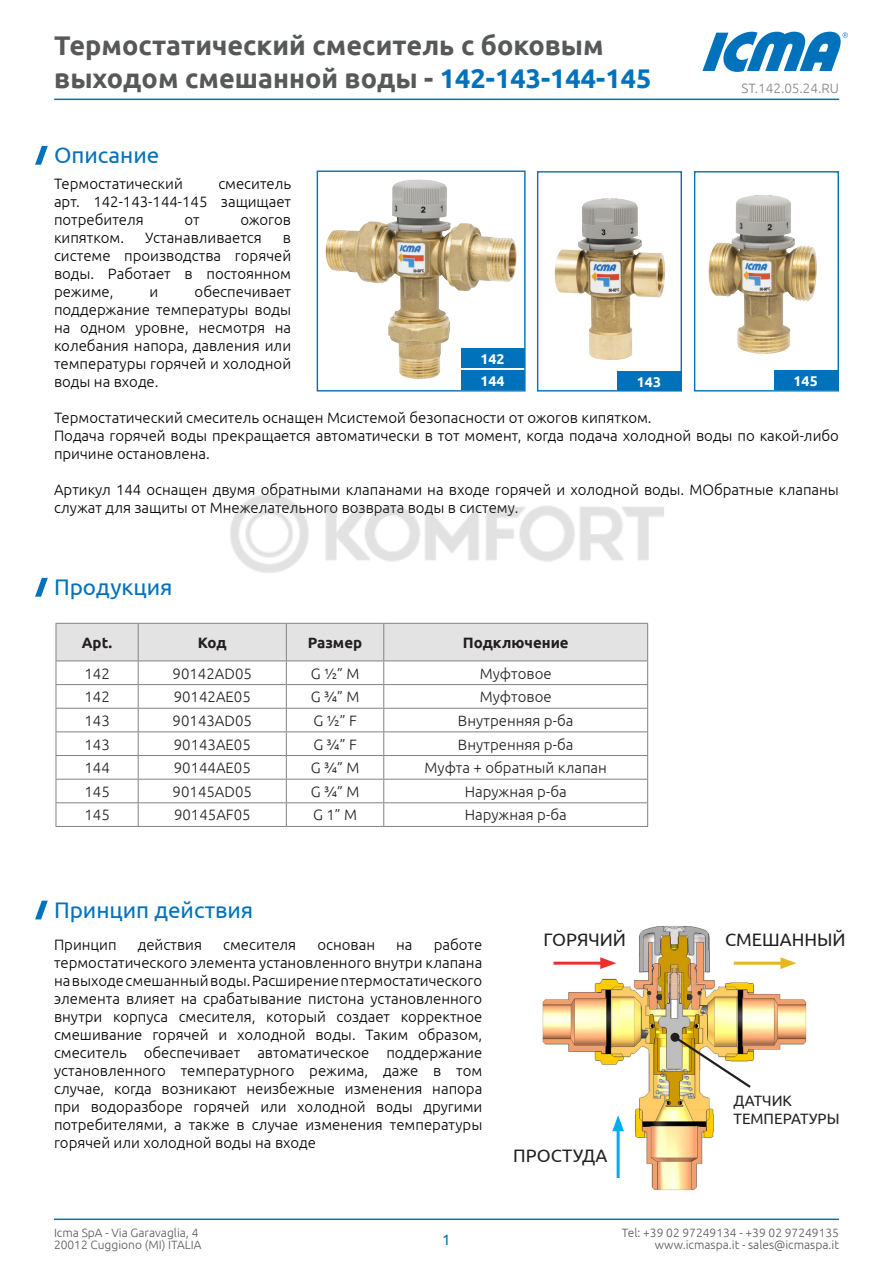
<style>
.page{position:relative;width:893px;height:1263px;background:#fff}
.page>*{position:absolute;margin:0;border:0;box-sizing:border-box;transform-origin:0 0}
.t1{font:700 27px/33px "Ubuntu";color:#57585a}
.t2{font:22.5px "Ubuntu";color:#0072bc}
.t3{font:18px "Ubuntu";color:#231f20}
.t4{font:300 15px/18px "Ubuntu";color:#000;text-align:justify}
.t5{font:300 15px "Ubuntu";color:#231f20}
.t6{font:700 15px "Ubuntu";color:#231f20}
.t7{font:15px/18px "Ubuntu";color:#231f20}
.t8{font:15px "Ubuntu";color:#0072bc}
.t9{font:700 14.1px/22.2px "Ubuntu";color:#fff}
.t10{font:300 13.5px "Ubuntu";color:#808285}
.t11{font:300 12px/12px "Ubuntu";color:#57585a}
.s1{color:#0072bc}
</style>
<div class="page">
<svg style="left:702px;top:32px;width:146px;height:40px"></svg>
<hr style="left:54px;top:99px;width:785px;height:1px;background:#0072bc">
<hr style="left:54px;top:1218px;width:785px;height:2px;background:#0072bc">
<svg style="left:35px;top:146px;width:13px;height:19px"></svg>
<svg style="left:35px;top:578px;width:13px;height:19px"></svg>
<svg style="left:35px;top:901px;width:13px;height:18px"></svg>
<hr style="left:384px;top:826px;width:264px;height:1px;background:#808285">
<svg style="left:56px;top:623px;width:592px;height:203px"></svg>
<hr style="left:56px;top:826px;width:82px;height:1px;background:#808285">
<hr style="left:138px;top:826px;width:148px;height:1px;background:#808285">
<hr style="left:286px;top:826px;width:98px;height:1px;background:#808285">
<img style="left:325px;top:180px;width:175px;height:199px">
<div style="left:317px;top:171px;width:209px;height:220px;border:1px solid #0072bc"></div>
<img style="left:554px;top:198px;width:111px;height:162px">
<div style="left:537px;top:171px;width:145px;height:220px;border:1px solid #0072bc"></div>
<img style="left:708px;top:195px;width:109px;height:159px">
<div style="left:694px;top:171px;width:145px;height:220px;border:1px solid #0072bc"></div>
<div style="left:461px;top:349px;width:63px;height:19px;background:#0072bc"></div>
<div style="left:461px;top:371px;width:63px;height:19px;background:#0072bc"></div>
<div style="left:617px;top:371px;width:64px;height:20px;background:#0072bc"></div>
<div style="left:774px;top:371px;width:63px;height:19px;background:#0072bc"></div>
<img style="left:542px;top:925px;width:265px;height:265px">
<hr style="left:554px;top:962px;width:52px;height:3px;background:#ee2d2d">
<svg style="left:600px;top:957px;width:16px;height:12px"></svg>
<svg style="left:672px;top:1034px;width:81px;height:56px"></svg>
<div style="left:670px;top:1033px;width:9px;height:9px;background:#231f20;border-radius:50%"></div>
<hr style="left:617px;top:1125px;width:3px;height:53px;background:#00aeef">
<svg style="left:612px;top:1115px;width:12px;height:16px"></svg>
<hr style="left:734px;top:962px;width:52px;height:3px;background:#e7b720">
<svg style="left:780px;top:957px;width:16px;height:12px"></svg>
<img style="left:230px;top:494px;width:434px;height:79px">
<h1 class="t1" style="left:54px;top:29px;width:599px">Термостатический смеситель с боковым выходом смешанной воды - <span class="s1">142-143-144-145</span></h1>
<h2 class="t2" style="left:54px;top:141px;width:107px">Описание</h2>
<p class="t4" style="left:54px;top:174px;width:130px">Термостатический</p>
<p class="t4" style="left:54px;top:174px;width:239px;text-indent:164px">смеситель арт. 142-143-144-145 защищает потребителя</p>
<p class="t4" style="left:184px;top:210px;width:17px">от</p>
<p class="t4" style="left:240px;top:210px;width:52px">ожогов</p>
<p class="t10" style="left:741px;top:80px;width:99px">ST.142.05.24.RU</p>
<p class="t4" style="left:54px;top:228px;width:72px">кипятком.</p>
<p class="t4" style="left:145px;top:228px;width:118px">Устанавливается</p>
<p class="t4" style="left:54px;top:228px;width:239px;text-indent:229px">в системе производства горячей воды. Работает в постоянном режиме,</p>
<p class="t4" style="left:54px;top:282px;width:239px;text-indent:141px">обеспечивает поддержание температуры воды на одном уровне, несмотря на колебания напора, давления или температуры горячей и холодной воды на входе.</p>
<p class="t4" style="left:54px;top:408px;width:786px;text-align:left">Термостатический смеситель оснащен Mсистемой безопасности от ожогов кипятком.<br>Подача горячей воды прекращается автоматически в тот момент, когда подача холодной воды по какой-либо причине остановлена.</p>
<p class="t4" style="left:54px;top:480px;width:786px">Артикул 144 оснащен двумя обратными клапанами на входе горячей и холодной воды. MОбратные клапаны служат для защиты от Mнежелательного возврата воды в систему.</p>
<p class="t4" style="left:150px;top:282px;width:10px">и</p>
<p class="t9" style="left:481px;top:347px;width:26px">142<br>144</p>
<p class="t9" style="left:637px;top:370px;width:26px">143</p>
<p class="t9" style="left:794px;top:370px;width:26px">145</p>
<h2 class="t2" style="left:54px;top:573px;width:120px">Продукция</h2>
<p class="t6" style="left:82px;top:633px;width:32px">Apt.</p>
<p class="t6" style="left:198px;top:633px;width:30px">Код</p>
<p class="t6" style="left:308px;top:633px;width:56px">Размер</p>
<p class="t6" style="left:463px;top:633px;width:107px">Подключение</p>
<p class="t5" style="left:84px;top:664px;width:27px">142</p>
<p class="t5" style="left:173px;top:664px;width:81px">90142AD05</p>
<p class="t5" style="left:311px;top:664px;width:50px">G ½” M</p>
<p class="t5" style="left:480px;top:664px;width:73px">Муфтовое</p>
<p class="t5" style="left:84px;top:688px;width:27px">142</p>
<p class="t5" style="left:174px;top:688px;width:79px">90142AE05</p>
<p class="t5" style="left:311px;top:688px;width:50px">G ¾” M</p>
<p class="t5" style="left:480px;top:688px;width:73px">Муфтовое</p>
<p class="t5" style="left:84px;top:711px;width:27px">143</p>
<p class="t5" style="left:173px;top:711px;width:81px">90143AD05</p>
<p class="t5" style="left:313px;top:711px;width:45px">G ½” F</p>
<p class="t5" style="left:458px;top:711px;width:117px">Внутренняя р-ба</p>
<p class="t5" style="left:84px;top:735px;width:27px">143</p>
<p class="t5" style="left:174px;top:735px;width:79px">90143AE05</p>
<p class="t5" style="left:313px;top:735px;width:45px">G ¾” F</p>
<p class="t5" style="left:458px;top:735px;width:117px">Внутренняя р-ба</p>
<p class="t5" style="left:84px;top:759px;width:27px">144</p>
<p class="t5" style="left:174px;top:759px;width:79px">90144AE05</p>
<p class="t5" style="left:311px;top:759px;width:50px">G ¾” M</p>
<p class="t5" style="left:425px;top:759px;width:184px">Муфта + обратный клапан</p>
<p class="t5" style="left:84px;top:782px;width:27px">145</p>
<p class="t5" style="left:173px;top:782px;width:81px">90145AD05</p>
<p class="t5" style="left:311px;top:782px;width:50px">G ¾” M</p>
<p class="t5" style="left:465px;top:782px;width:104px">Наружная р-ба</p>
<p class="t5" style="left:84px;top:806px;width:27px">145</p>
<p class="t5" style="left:174px;top:806px;width:78px">90145AF05</p>
<p class="t5" style="left:313px;top:806px;width:46px">G 1” M</p>
<p class="t5" style="left:465px;top:806px;width:104px">Наружная р-ба</p>
<h2 class="t2" style="left:54px;top:896px;width:201px">Принцип действия</h2>
<p class="t4" style="left:54px;top:935px;width:430px;text-indent:380px">работе термостатического элемента установленного внутри клапана на выходе смешанный воды. Расширение nтермостатического элемента влияет на срабатывание пистона установленного внутри корпуса смесителя, который создает корректное смешивание горячей и холодной воды. Таким образом, смеситель обеспечивает автоматическое поддержание установленного температурного режима, даже в том случае, когда возникают неизбежные изменения напора при водоразборе горячей или холодной воды другими потребителями, а также в случае изменения температуры горячей или холодной воды на входе</p>
<p class="t4" style="left:54px;top:935px;width:64px">Принцип</p>
<p class="t4" style="left:138px;top:935px;width:66px">действия</p>
<p class="t4" style="left:223px;top:935px;width:75px">смесителя</p>
<p class="t4" style="left:317px;top:935px;width:59px">основан</p>
<p class="t4" style="left:396px;top:935px;width:18px">на</p>
<p class="t3" style="left:543px;top:928px;width:84px">ГОРЯЧИЙ</p>
<p class="t3" style="left:513px;top:1144px;width:96px">ПРОСТУДА</p>
<p class="t3" style="left:725px;top:928px;width:122px">СМЕШАННЫЙ</p>
<p class="t7" style="left:733px;top:1092px;width:108px">ДАТЧИК<br>ТЕМПЕРАТУРЫ</p>
<p class="t11" style="left:54px;top:1226px;width:149px">Icma SpA - Via Garavaglia, 4<br>20012 Cuggiono (MI) ITALIA</p>
<p class="t11" style="left:622px;top:1226px;width:219px">Tel: +39 02 97249134 - +39 02 97249135</p>
<p class="t8" style="left:442px;top:1230px;width:10px">1</p>
<p class="t11" style="left:655px;top:1238px;width:186px">www.icmaspa.it - sales@icmaspa.it</p>
</div>
